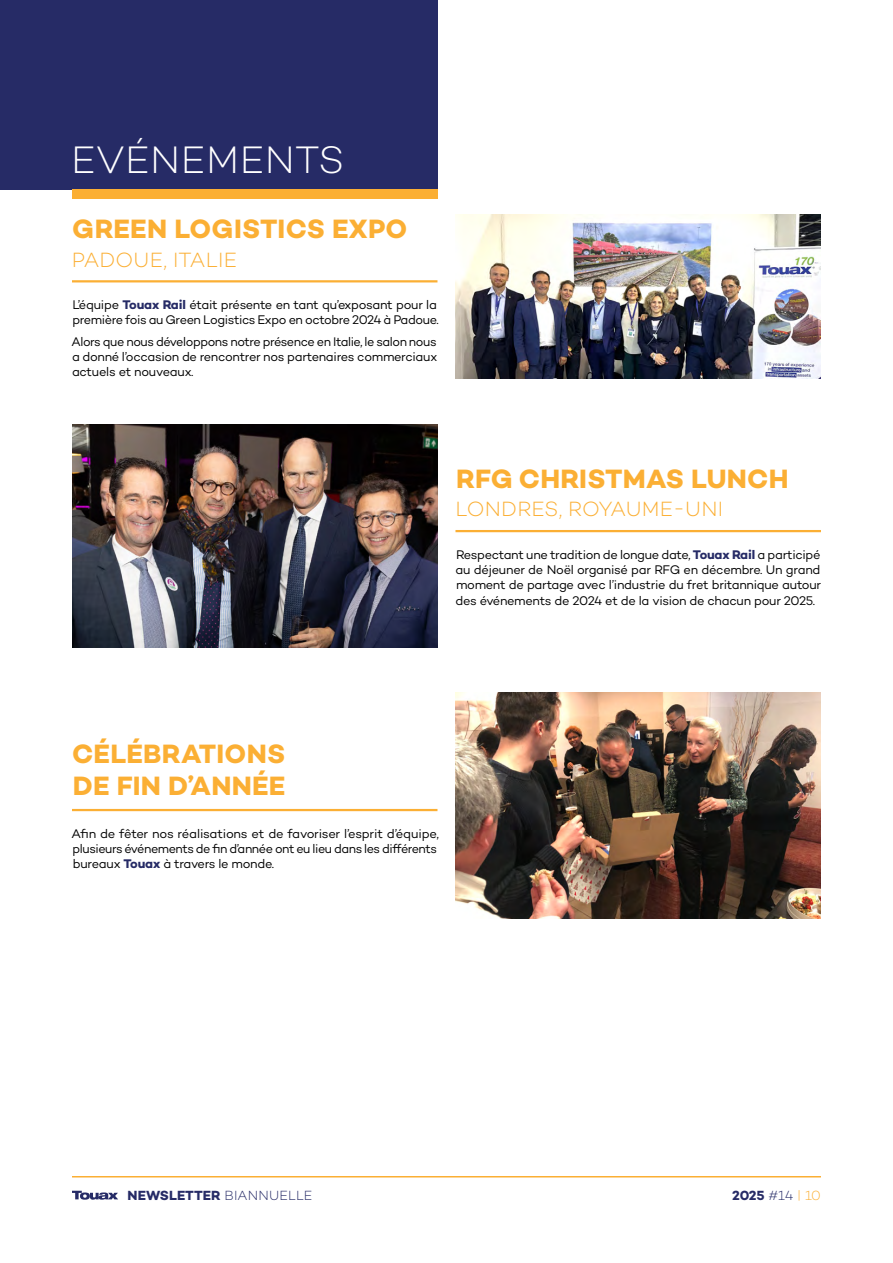
<style>
.page{position:relative;width:893px;height:1263px;background:#fff}
.page>*{position:absolute;margin:0;border:0;box-sizing:border-box;transform-origin:0 0}
.t1{font:300 39px "Campton";letter-spacing:.01em;color:#fff}
.t2{font:700 27px/32.4px "Campton";letter-spacing:.01em;color:#fbaf34}
.t3{font:300 21px "Campton";letter-spacing:.01em;color:#fbaf34}
.t4{font:700 13.5px "Campton";letter-spacing:.005em;color:#262b66}
.t5{font:12.75px/15.3px "Campton";letter-spacing:-.03em;color:#000}
.s1{font-weight:700;color:#262b66}
.s2{font-weight:300}
.s3{font-weight:300;color:#fbaf34}
</style>
<div class="page">
<svg style="left:72px;top:1191px;width:46px;height:9px"></svg>
<hr style="left:72px;top:280px;width:365px;height:2px;background:#fbaf34">
<img style="left:455px;top:214px;width:366px;height:165px">
<hr style="left:455px;top:530px;width:366px;height:2px;background:#fbaf34">
<img style="left:72px;top:425px;width:365px;height:222px">
<div style="left:0;top:0;width:437px;height:189px;background:#262b66"></div>
<div style="left:72px;top:189px;width:365px;height:9px;background:#fbaf34"></div>
<hr style="left:72px;top:809px;width:365px;height:2px;background:#fbaf34">
<img style="left:455px;top:693px;width:366px;height:225px">
<hr style="left:72px;top:1176px;width:749px;height:1px;background:#fbaf34">
<h1 class="t1" style="left:71px;top:136px;width:274px">EVÉNEMENTS</h1>
<h2 class="t2" style="left:72px;top:212px;width:337px">GREEN LOGISTICS EXPO</h2>
<h3 class="t3" style="left:72px;top:247px;width:167px">PADOUE, ITALIE</h3>
<p class="t5" style="left:73px;top:297px;width:368px">L’équipe <span class="s1">Touax Rail</span> était présente en tant qu’exposant pour la première fois au Green Logistics Expo en octobre 2024 à Padoue.</p>
<p class="t5" style="left:71px;top:333px;width:367px;text-align:justify">Alors que nous développons notre présence en Italie, le salon nous a donné l’occasion de rencontrer nos partenaires commerciaux actuels et nouveaux.</p>
<h2 class="t2" style="left:456px;top:462px;width:334px">RFG CHRISTMAS LUNCH</h2>
<h3 class="t3" style="left:455px;top:496px;width:269px">LONDRES, ROYAUME-UNI</h3>
<p class="t5" style="left:455px;top:546px;width:367px;text-align:justify">Respectant une tradition de longue date, <span class="s1">Touax Rail</span> a participé au déjeuner de Noël organisé par RFG en décembre. Un grand moment de partage avec l’industrie du fret britannique autour des événements de 2024 et de la vision de chacun pour 2025.</p>
<h2 class="t2" style="left:72px;top:737px;width:215px">CÉLÉBRATIONS<br>DE FIN D’ANNÉE</h2>
<p class="t5" style="left:71px;top:825px;width:369px">Afin de fêter nos réalisations et de favoriser l’esprit d’équipe, plusieurs événements de fin d’année ont eu lieu dans les différents bureaux <span class="s1">Touax</span> à travers le monde.</p>
<p class="t4" style="left:128px;top:1186px;width:187px">NEWSLETTER <span class="s2">BIANNUELLE</span></p>
<p class="t4" style="left:732px;top:1186px;width:90px">2025 <span class="s2">#14</span> <span class="s3">| 10</span></p>
</div>
